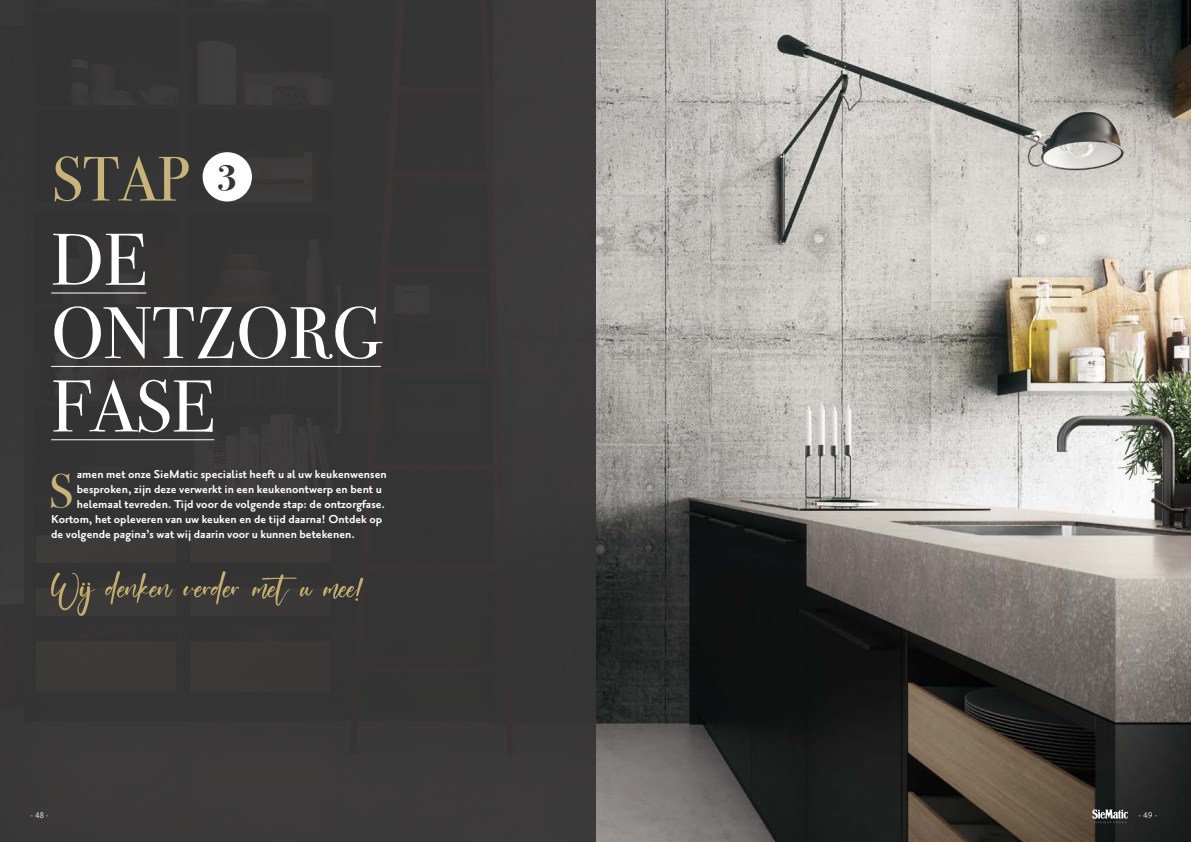
<style>
.page{position:relative;width:1191px;height:842px;background:#fff}
.page>*{position:absolute;margin:0;border:0;box-sizing:border-box;transform-origin:0 0}
.t1{font:73.3px/73.4px "Bodoni Svty Two OSITCTT";color:#fff}
.t2{font:62.8px "Bodoni Svty Two OSITCTT";color:#c8b47b}
.t3{font:48.9px "Bodoni Svty Two OSITCTT";color:#c8b47b}
.t4{font:700 14px "Priori Sans OT";color:#fff}
.t5{font:10px "Priori Sans OT";color:#fff}
</style>
<div class="page">
<img style="left:595px;top:0;width:596px;height:842px">
<div style="left:0;top:0;width:595px;height:842px;background:#373636"></div>
<hr style="left:51px;top:293px;width:95px;height:1px;background:#fff">
<hr style="left:51px;top:366px;width:330px;height:1px;background:#fff">
<hr style="left:51px;top:439px;width:163px;height:1px;background:#fff">
<div style="left:203px;top:152px;width:49px;height:49px;background:#fff;border-radius:50%"></div>
<svg style="left:51px;top:571px;width:312px;height:45px"></svg>
<svg style="left:1092px;top:809px;width:36px;height:14px"></svg>
<h2 class="t2" style="left:51px;top:142px;width:186px">STAP <sup>3</sup></h2>
<h1 class="t1" style="left:51px;top:223px;width:331px">DE<br>ONTZORG<br>FASE</h1>
<h3 class="t3" style="left:49px;top:463px;width:26px">S</h3>
<p class="t4" style="left:77px;top:467px;width:311px">amen met onze SieMatic specialist heeft u al uw keukenwensen</p>
<p class="t4" style="left:77px;top:482px;width:306px">besproken, zijn deze verwerkt in een keukenontwerp en bent u</p>
<p class="t4" style="left:77px;top:497px;width:310px">helemaal tevreden. Tijd voor de volgende stap: de ontzorgfase.</p>
<p class="t4" style="left:51px;top:512px;width:332px">Kortom, het opleveren van uw keuken en de tijd daarna! Ontdek op</p>
<p class="t4" style="left:51px;top:527px;width:305px">de volgende pagina’s wat wij daarin voor u kunnen betekenen.</p>
<p class="t5" style="left:31px;top:810px;width:20px">- 48 -</p>
<p class="t5" style="left:1138px;top:810px;width:20px">- 49 -</p>
</div>
